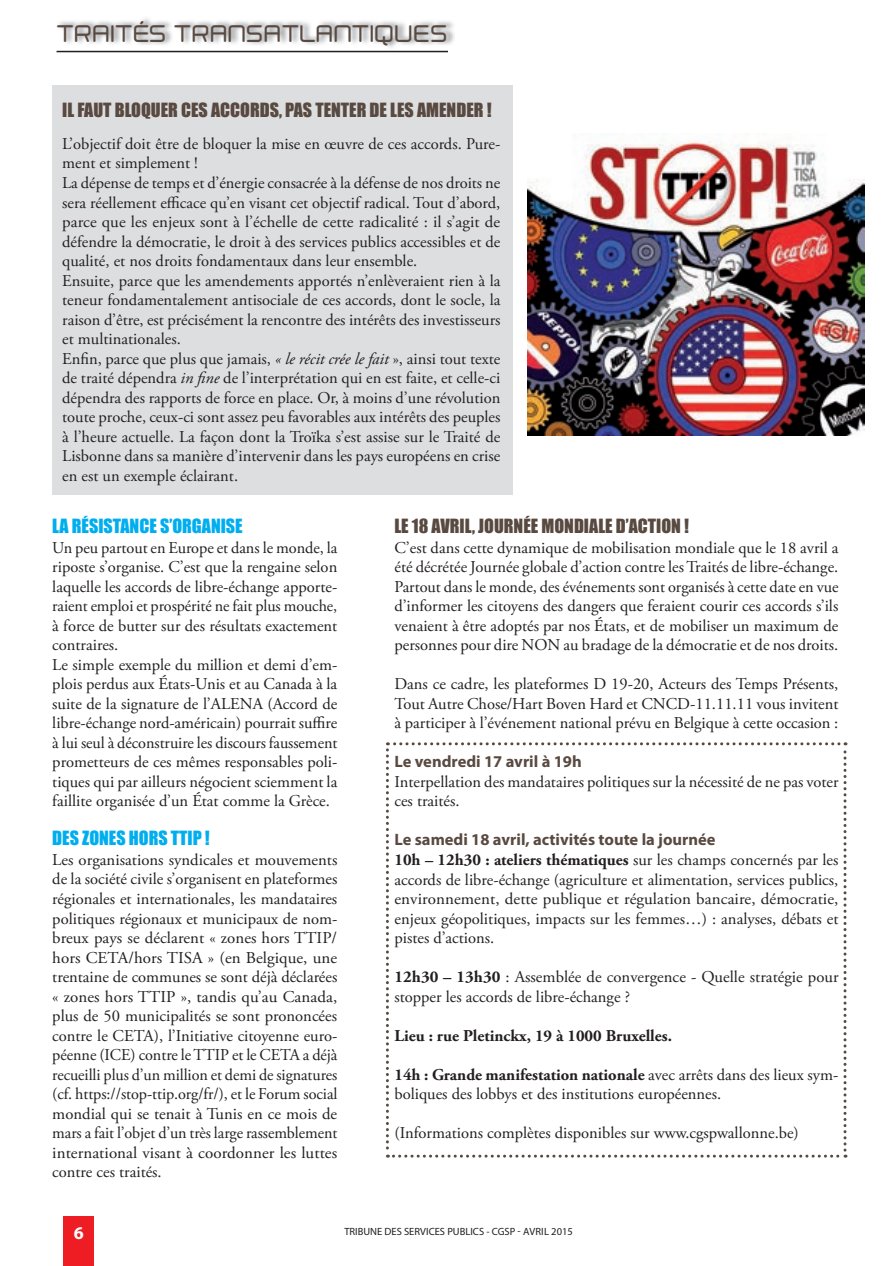
<style>
.page{position:relative;width:896px;height:1266px;background:#fff}
.page>*{position:absolute;margin:0;border:0;box-sizing:border-box;transform-origin:0 0}
.t1{font:500 21px "Neogrey";color:#594a41}
.t2{font:18px "Impact";color:#594a41}
.t3{font:18px "Impact";color:#00aeef}
.t4{font:700 18px "Myriad Pro";color:#fff}
.t5{font:16.5px/19.5px "Adobe Garamond Pro";color:#231f20}
.t6{font:700 16.5px "Myriad Pro";color:#594a41}
.t7{font:700 16.5px "Adobe Garamond Pro";color:#231f20}
.t8{font:10.5px "Myriad Pro";color:#231f20}
.s1{font-style:italic}
.s2{font-weight:700}
</style>
<div class="page">
<div style="left:64px;top:1216px;width:30px;height:49px;background:#ee1d23"></div>
<svg style="left:386px;top:742px;width:460px;height:415px"></svg>
<img style="left:59px;top:18px;width:396px;height:30px">
<hr style="left:57px;top:51px;width:391px;height:1px;background:#231f20">
<div style="left:52px;top:85px;width:461px;height:409px;background:#dddee0"></div>
<img style="left:527px;top:133px;width:337px;height:302px">
<p class="t1" style="left:57px;top:20px;width:393px">TRAITÉS TRANSATLANTIQUES</p>
<p class="t2" style="left:62px;top:96px;width:431px">IL FAUT BLOQUER CES ACCORDS, PAS TENTER DE LES AMENDER !</p>
<p class="t5" style="left:62px;top:135px;width:439px">L’objectif doit être de bloquer la mise en œuvre de ces accords. Pure&shy;ment et simplement !<br>La dépense de temps et d’énergie consacrée à la défense de nos droits ne sera réellement efficace qu’en visant cet objectif radical. Tout d’abord, parce que les enjeux sont à l’échelle de cette radicalité : il s’agit de défendre la démocratie, le droit à des services publics accessibles et de qualité, et nos droits fondamentaux dans leur ensemble.<br>Ensuite, parce que les amendements apportés n’enlèveraient rien à la teneur fondamentalement antisociale de ces accords, dont le socle, la raison d’être, est précisément la rencontre des intérêts des investisseurs et multinationales.<br>Enfin, parce que plus que jamais, <span class="s1">« le récit crée le fait</span> », ainsi tout texte de traité dépendra <span class="s1">in fine</span> de l’interprétation qui en est faite, et celle-ci dépendra des rapports de force en place. Or, à moins d’une révolution toute proche, ceux-ci sont assez peu favorables aux intérêts des peuples à l’heure actuelle. La façon dont la Troïka s’est assise sur le Traité de Lisbonne dans sa manière d’intervenir dans les pays européens en crise en est un exemple éclairant.</p>
<p class="t3" style="left:52px;top:512px;width:192px">LA RÉSISTANCE S’ORGANISE</p>
<p class="t5" style="left:52px;top:538px;width:287px">Un peu partout en Europe et dans le monde, la riposte s’organise. C’est que la rengaine selon laquelle les accords de libre-échange apporte&shy;raient emploi et prospérité ne fait plus mouche, à force de butter sur des résultats exactement contraires.<br>Le simple exemple du million et demi d’em&shy;plois perdus aux États-Unis et au Canada à la suite de la signature de l’ALENA (Accord de libre-échange nord-américain) pourrait suffire à lui seul à déconstruire les discours faussement prometteurs de ces mêmes responsables poli&shy;tiques qui par ailleurs négocient sciemment la faillite organisée d’un État comme la Grèce.</p>
<p class="t3" style="left:52px;top:824px;width:159px">DES ZONES HORS TTIP !</p>
<p class="t5" style="left:52px;top:850px;width:287px;text-align:justify">Les organisations syndicales et mouvements de la société civile s’organisent en plateformes régionales et internationales, les mandataires politiques régionaux et municipaux de nom&shy;breux pays se déclarent « zones hors TTIP/ hors CETA/hors TISA » (en Belgique, une trentaine de communes se sont déjà déclarées « zones hors TTIP », tandis qu’au Canada, plus de 50 municipalités se sont prononcées contre le CETA), l’Initiative citoyenne euro&shy;péenne (ICE) contre le TTIP et le CETA a déjà recueilli plus d’un million et demi de signatures (cf. https://stop-ttip.org/fr/), et le Forum social mondial qui se tenait à Tunis en ce mois de mars a fait l’objet d’un très large rassemblement international visant à coordonner les luttes contre ces traités.</p>
<p class="t2" style="left:394px;top:512px;width:296px">LE 18 AVRIL, JOURNÉE MONDIALE D’ACTION !</p>
<p class="t5" style="left:394px;top:538px;width:445px;text-align:justify">C’est dans cette dynamique de mobilisation mondiale que le 18 avril a été décrétée Journée globale d’action contre les Traités de libre-échange.<br>Partout dans le monde, des événements sont organisés à cette date en vue d’informer les citoyens des dangers que feraient courir ces accords s’ils venaient à être adoptés par nos États, et de mobiliser un maximum de personnes pour dire NON au bradage de la démocratie et de nos droits.</p>
<p class="t5" style="left:394px;top:675px;width:445px;text-align:justify">Dans ce cadre, les plateformes D 19-20, Acteurs des Temps Présents, Tout Autre Chose/Hart Boven Hard et CNCD-11.11.11 vous invitent à participer à l’événement national prévu en Belgique à cette occasion :</p>
<p class="t6" style="left:394px;top:752px;width:189px">Le vendredi 17 avril à 19h</p>
<p class="t5" style="left:394px;top:772px;width:445px">Interpellation des mandataires politiques sur la nécessité de ne pas voter ces traités.</p>
<p class="t6" style="left:394px;top:830px;width:322px">Le samedi 18 avril, activités toute la journée</p>
<p class="t5" style="left:394px;top:850px;width:445px;text-align:justify"><span class="s2">10h – 12h30 : ateliers thématiques</span> sur les champs concernés par les accords de libre-échange (agriculture et alimentation, services publics, environnement, dette publique et régulation bancaire, démocratie, enjeux géopolitiques, impacts sur les femmes…) : analyses, débats et pistes d’actions.</p>
<p class="t5" style="left:394px;top:967px;width:445px"><span class="s2">12h30 – 13h30</span> : Assemblée de convergence - Quelle stratégie pour stopper les accords de libre-échange ?</p>
<p class="t7" style="left:394px;top:1025px;width:279px">Lieu : rue Pletinckx, 19 à 1000 Bruxelles.</p>
<p class="t5" style="left:394px;top:1065px;width:445px"><span class="s2">14h : Grande manifestation nationale</span> avec arrêts dans des lieux sym&shy;boliques des lobbys et des institutions européennes.</p>
<p class="t5" style="left:394px;top:1123px;width:406px">(Informations complètes disponibles sur www.cgspwallonne.be)</p>
<p class="t4" style="left:74px;top:1222px;width:11px">6</p>
<p class="t8" style="left:344px;top:1225px;width:230px">TRIBUNE DES SERVICES PUBLICS - CGSP AVRIL 2015</p>
</div>
